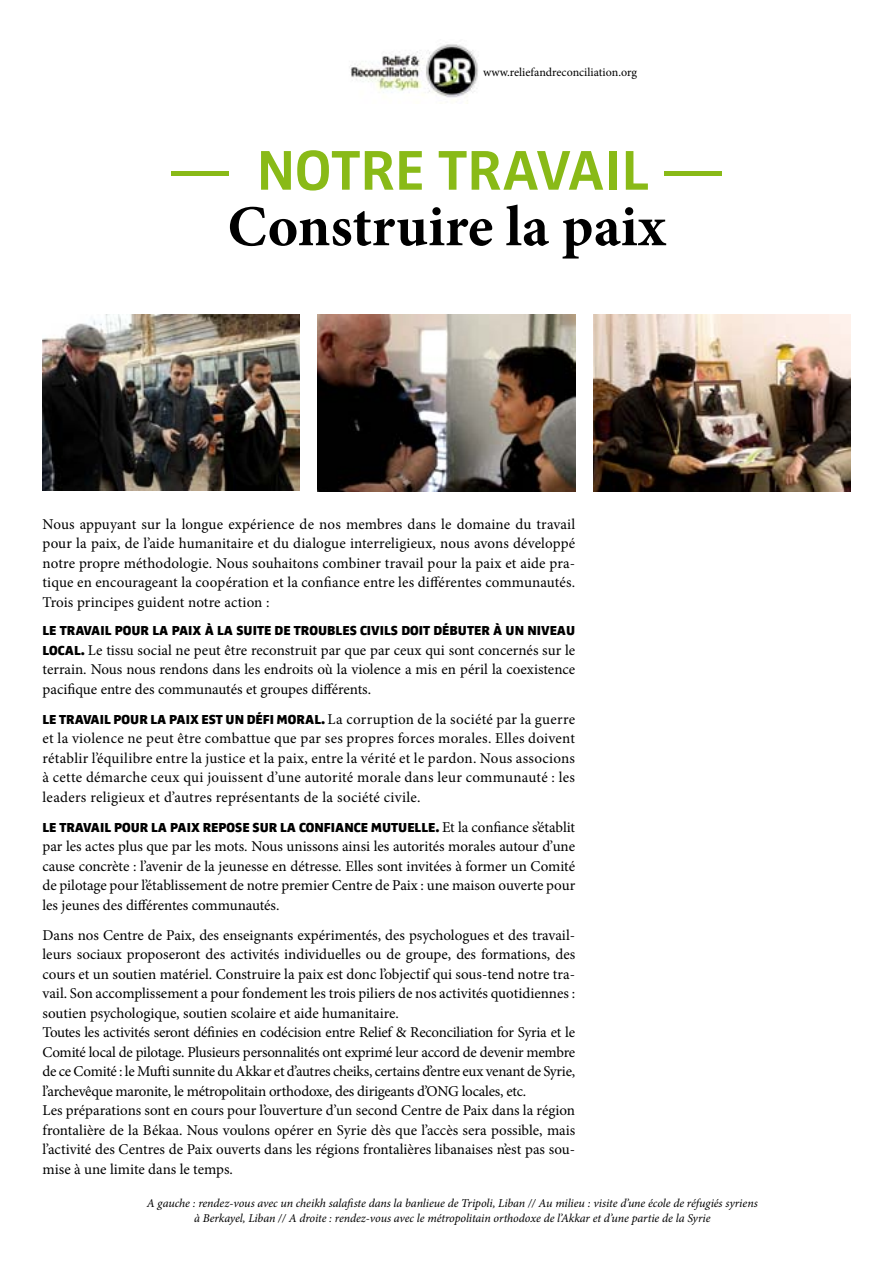
<style>
.page{position:relative;width:893px;height:1263px;background:#fff}
.page>*{position:absolute;margin:0;border:0;box-sizing:border-box;transform-origin:0 0}
.t1{font:700 57.9px "Minion Pro";color:#000}
.t2{font:700 57.9px "Zwo";color:#89ba17}
.t3{font:15px/19.5px "Minion Pro";letter-spacing:-.005em;color:#000;text-align:justify}
.t4{font:900 13.5px "Zwo";color:#000}
.t5{font:italic 12px/15px "Minion Pro";letter-spacing:-.005em;color:#000;text-align:center}
.t6{font:12px "Minion Pro";color:#000}
.s1{font-family:"Zwo OT";font-weight:400}
.s2{font-family:"Zwo";font-weight:900;font-size:13.5px}
.s3{font-family:"Minion Pro";font-weight:400;font-size:15px}
</style>
<div class="page">
<img style="left:43px;top:315px;width:257px;height:175px">
<img style="left:593px;top:315px;width:257px;height:176px">
<img style="left:350px;top:44px;width:128px;height:57px">
<img style="left:318px;top:315px;width:257px;height:176px">
<p class="t6" style="left:483px;top:64px;width:155px">www.reliefandreconciliation.org</p>
<h1 class="t2" style="left:170px;top:136px;width:555px"><span class="s1">—</span> NOTRE TRAVAIL <span class="s1">—</span></h1>
<h1 class="t1" style="left:227px;top:186px;width:440px">Construire la paix</h1>
<p class="t3" style="left:43px;top:514px;width:534px">Nous appuyant sur la longue expérience de nos membres dans le domaine du travail pour la paix, de l’aide humanitaire et du dialogue interreligieux, nous avons développé notre propre méthodologie. Nous souhaitons combiner travail pour la paix et aide pra&shy;tique en encourageant la coopération et la confiance entre les différentes communautés.<br>Trois principes guident notre action :</p>
<p class="t4" style="left:43px;top:623px;width:534px">LE TRAVAIL POUR LA PAIX À LA SUITE DE TROUBLES CIVILS DOIT DÉBUTER À UN NIVEAU</p>
<p class="t3" style="left:43px;top:640px;width:534px"><span class="s2">LOCAL.</span> Le tissu social ne peut être reconstruit par que par ceux qui sont concernés sur le terrain. Nous nous rendons dans les endroits où la violence a mis en péril la coexistence pacifique entre des communautés et groupes différents.</p>
<p class="t4" style="left:43px;top:711px;width:534px">LE TRAVAIL POUR LA PAIX EST UN DÉFI MORAL. <span class="s3">La corruption de la société par la guerre</span></p>
<p class="t3" style="left:43px;top:729px;width:534px">et la violence ne peut être combattue que par ses propres forces morales. Elles doivent rétablir l’équilibre entre la justice et la paix, entre la vérité et le pardon. Nous associons à cette démarche ceux qui jouissent d’une autorité morale dans leur communauté : les leaders religieux et d’autres représentants de la société civile.</p>
<p class="t4" style="left:43px;top:819px;width:534px">LE TRAVAIL POUR LA PAIX REPOSE SUR LA CONFIANCE MUTUELLE. <span class="s3">Et la confiance s’établit</span></p>
<p class="t3" style="left:43px;top:837px;width:534px">par les actes plus que par les mots. Nous unissons ainsi les autorités morales autour d’une cause concrète : l’avenir de la jeunesse en détresse. Elles sont invitées à former un Comité de pilotage pour l’établissement de notre premier Centre de Paix : une maison ouverte pour les jeunes des différentes communautés.</p>
<p class="t3" style="left:43px;top:925px;width:534px;text-align:left">Dans nos Centre de Paix, des enseignants expérimentés, des psychologues et des travail&shy;leurs sociaux proposeront des activités individuelles ou de groupe, des formations, des cours et un soutien matériel. Construire la paix est donc l’objectif qui sous-tend notre tra&shy;vail. Son accomplissement a pour fondement les trois piliers de nos activités quotidiennes : soutien psychologique, soutien scolaire et aide humanitaire.<br>Toutes les activités seront définies en codécision entre Relief &amp; Reconciliation for Syria et le Comité local de pilotage. Plusieurs personnalités ont exprimé leur accord de devenir membre de ce Comité : le Mufti sunnite du Akkar et d’autres cheiks, certains d’entre eux venant de Syrie, l’archevêque maronite, le métropolitain orthodoxe, des dirigeants d’ONG locales, etc.<br>Les préparations sont en cours pour l’ouverture d’un second Centre de Paix dans la région frontalière de la Békaa. Nous voulons opérer en Syrie dès que l’accès sera possible, mais l’activité des Centres de Paix ouverts dans les régions frontalières libanaises n’est pas sou&shy;mise à une limite dans le temps.</p>
<p class="t5" style="left:147px;top:1195px;width:612px">A gauche : rendez-vous avec un cheikh salafiste dans la banlieue de Tripoli, Liban // Au milieu : visite d’une école de réfugiés syriens à Berkayel, Liban // A droite : rendez-vous avec le métropolitain orthodoxe de l’Akkar et d’une partie de la Syrie</p>
</div>
